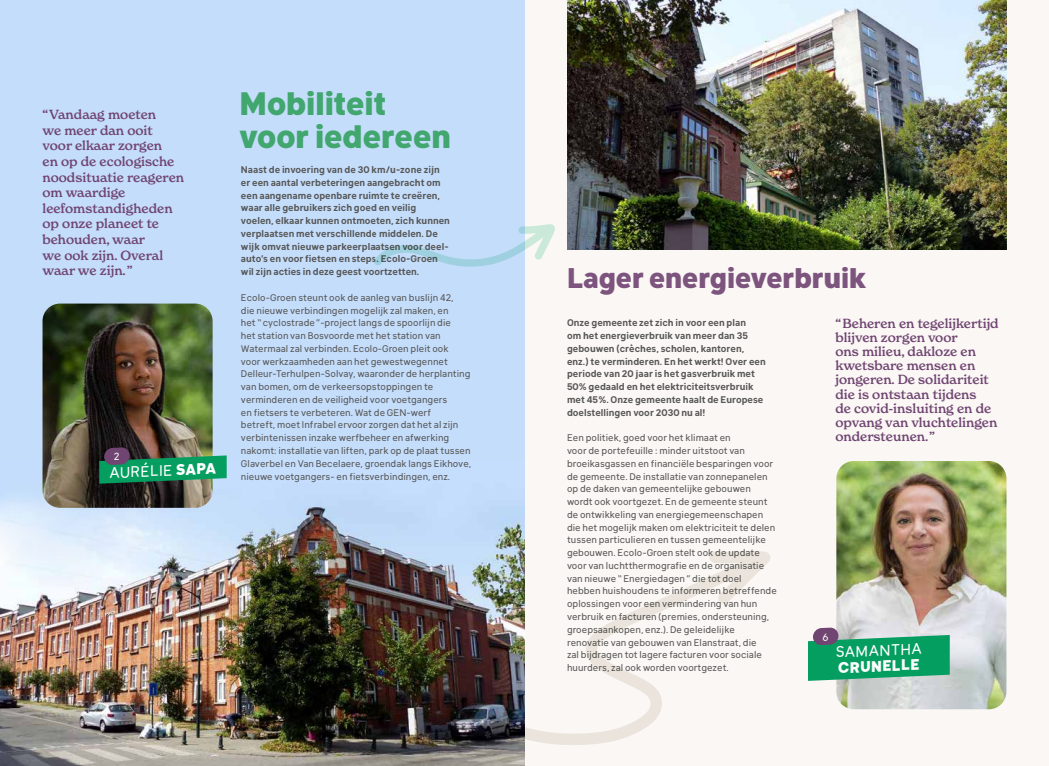
<style>
.page{position:relative;width:1049px;height:766px;background:#fff}
.page>*{position:absolute;margin:0;border:0;box-sizing:border-box;transform-origin:0 0}
.t1{font:800 32px/32.6px "Klima";color:#42a66f}
.t2{font:800 28px "Klima";color:#7d547e}
.t3{font:15px "Klima";color:#fff}
.t4{font:800 15px "Klima";color:#fff}
.t5{font:500 13px/15.6px "New Spirit";color:#704572}
.t6{font:9.5px/12.8px "Klima";letter-spacing:.005em;color:#575756}
.t7{font:700 9.5px/12.8px "Klima";letter-spacing:.005em;color:#575756}
.s1{font-weight:800}
</style>
<div class="page">
<div style="left:524px;top:0;width:525px;height:765px;background:#faf7f4"></div>
<img style="left:836px;top:461px;width:170px;height:248px">
<div style="left:0;top:0;width:524px;height:765px;background:#c4ddfb"></div>
<img style="left:0;top:506px;width:524px;height:259px">
<img style="left:567px;top:0;width:439px;height:249px">
<svg style="left:505px;top:556px;width:220px;height:189px"></svg>
<svg style="left:709px;top:551px;width:61px;height:52px"></svg>
<svg style="left:374px;top:224px;width:181px;height:42px"></svg>
<img style="left:43px;top:303px;width:170px;height:100px">
<svg style="left:808px;top:627px;width:142px;height:53px;background:#38a67c"></svg>
<img style="left:0;top:403px;width:227px;height:184px">
<h3 class="t5" style="left:43px;top:107px;width:143px">“Vandaag moeten<br>we meer dan ooit voor elkaar zorgen<br>en op de ecologische noodsituatie reageren om waardige leefomstandigheden op onze planeet te behouden, waar<br>we ook zijn. Overal waar we zijn.”</h3>
<h3 class="t3" style="left:109px;top:460px;width:108px;rotate:-3deg">AURÉLIE <span class="s1">SAPA</span></h3>
<h1 class="t1" style="left:240px;top:83px;width:213px">Mobiliteit voor iedereen</h1>
<p class="t7" style="left:241px;top:162px;width:210px">Naast de invoering van de 30 km/u-zone zijn er een aantal verbeteringen aangebracht om een aangename openbare ruimte te creëren, waar alle gebruikers zich goed en veilig voelen, elkaar kunnen ontmoeten, zich kunnen verplaatsen met verschillende middelen. De wijk omvat nieuwe parkeerplaatsen voor deel&shy;auto’s en voor fietsen en steps. Ecolo-Groen wil zijn acties in deze geest voortzetten.</p>
<p class="t6" style="left:241px;top:290px;width:232px">Ecolo-Groen steunt ook de aanleg van buslijn 42,<br>die nieuwe verbindingen mogelijk zal maken, en<br>het “cyclostrade”-project langs de spoorlijn die<br>het station van Bosvoorde met het station van Watermaal zal verbinden. Ecolo-Groen pleit ook<br>voor werkzaamheden aan het gewestwegennet Delleur-Terhulpen-Solvay, waaronder de herplanting van bomen, om de verkeersopstoppingen te verminderen en de veiligheid voor voetgangers<br>en fietsers te verbeteren. Wat de GEN-werf<br>betreft, moet Infrabel ervoor zorgen dat het al zijn verbintenissen inzake werfbeheer en afwerking nakomt: installatie van liften, park op de plaat tussen Glaverbel en Van Becelaere, groendak langs Eikhove, nieuwe voetgangers- en fietsverbindingen, enz.</p>
<h2 class="t2" style="left:567px;top:253px;width:301px">Lager energieverbruik</h2>
<p class="t7" style="left:567px;top:315px;width:200px">Onze gemeente zet zich in voor een plan<br>om het energieverbruik van meer dan 35 gebouwen (crèches, scholen, kantoren, enz.) te verminderen. En het werkt! Over een periode van 20 jaar is het gasverbruik met 50% gedaald en het elektriciteitsverbruik met 45%. Onze gemeente haalt de Europese doelstellingen voor 2030 nu al!</p>
<p class="t6" style="left:567px;top:430px;width:211px">Een politiek, goed voor het klimaat en<br>voor de portefeuille : minder uitstoot van broeikasgassen en financiële besparingen voor de gemeente. De installatie van zonnepanelen op de daken van gemeentelijke gebouwen wordt ook voortgezet. En de gemeente steunt de ontwikkeling van energiegemeenschapen die het mogelijk maken om elektriciteit te delen tussen particulieren en tussen gemeentelijke gebouwen. Ecolo-Groen stelt ook de update voor van luchtthermografie en de organisatie van nieuwe “Energiedagen” die tot doel hebben huishoudens te informeren betreffende oplossingen voor een vermindering van hun verbruik en facturen (premies, ondersteuning, groepsaankopen, enz.). De geleidelijke renovatie van gebouwen van Elanstraat, die<br>zal bijdragen tot lagere facturen voor sociale huurders, zal ook worden voortgezet.</p>
<h3 class="t5" style="left:835px;top:316px;width:165px;line-height:14.2px">“Beheren en tegelijkertijd blijven zorgen voor<br>ons milieu, dakloze en kwetsbare mensen en jongeren. De solidariteit die is ontstaan tijdens<br>de covid-insluiting en de opvang van vluchtelingen ondersteunen.”</h3>
<h3 class="t3" style="left:835px;top:640px;width:88px;rotate:-3deg">SAMANTHA</h3>
<h3 class="t4" style="left:837px;top:654px;width:83px;rotate:-3deg">CRUNELLE</h3>
</div>
